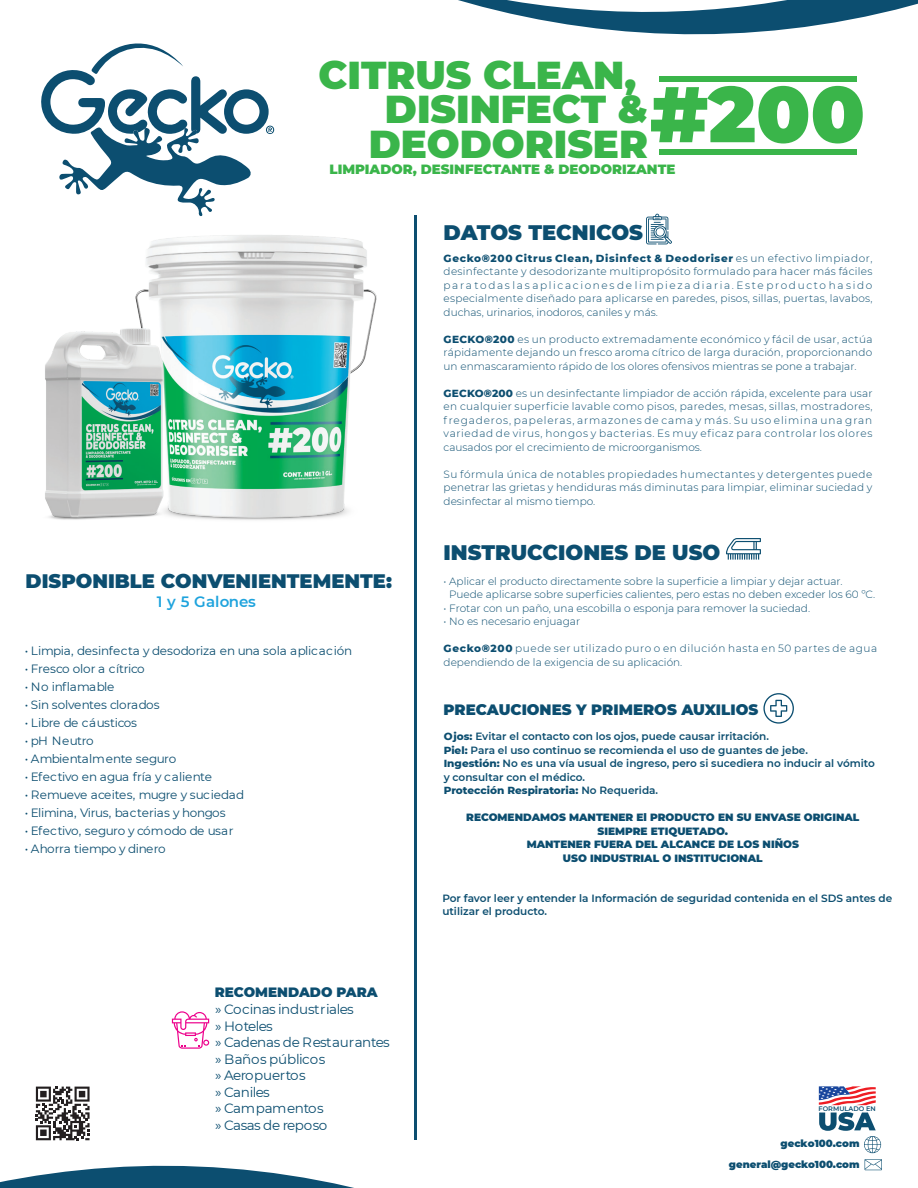
<style>
.page{position:relative;width:918px;height:1188px;background:#fff}
.page>*{position:absolute;margin:0;border:0;box-sizing:border-box;transform-origin:0 0}
.t1{font:900 38.85px "Montserrat";color:#3ab54a}
.t2{font:900 21px "Montserrat";color:#0c4e70}
.t3{font:900 19.5px "Montserrat";color:#0c4e70}
.t4{font:900 15px "Montserrat";color:#0c4e70}
.t5{font:600 15px "Montserrat";color:#1ea3dd}
.t6{font:13.5px/16.5px "Montserrat";letter-spacing:-.035em;color:#0c4e70}
.t7{font:900 13.5px "Montserrat";color:#0c4e70}
.t8{font:900 13.35px "Montserrat";color:#3ab54a}
.t9{font:12px "Montserrat";letter-spacing:-.02em;color:#0c4e70}
.t10{font:300 10.5px/13.5px "Montserrat";color:#0c4e70;text-align:justify}
.t11{font:600 10.5px/13.5px "Montserrat";color:#0c4e70}
.t12{font:900 10.5px/13.5px "Montserrat";color:#0c4e70;text-align:center}
.t13{font:300 10.5px/13.5px "Montserrat";letter-spacing:.055em;color:#0c4e70}
.t14{font:900 10.05px/20.1px "Montserrat";color:#0c4e70;text-align:right}
.t15{font:600 6.6px "Montserrat";color:#0c4e70}
.s1{font-weight:800}
</style>
<div class="page">
<svg style="left:458px;top:0;width:460px;height:35px;fill:#0c4e70"></svg>
<svg style="left:0;top:1119px;width:882px;height:69px"></svg>
<svg style="left:41px;top:43px;width:233px;height:120px"></svg>
<div style="left:659px;top:76px;width:198px;height:6px;background:#3ab54a"></div>
<div style="left:659px;top:149px;width:198px;height:6px;background:#3ab54a"></div>
<svg style="left:34px;top:1086px;width:58px;height:56px"></svg>
<svg style="left:36px;top:1087px;width:54px;height:53px"></svg>
<svg style="left:726px;top:538px;width:35px;height:22px"></svg>
<svg style="left:763px;top:693px;width:31px;height:31px"></svg>
<svg style="left:646px;top:214px;width:26px;height:30px"></svg>
<hr style="left:415px;top:215px;width:2px;height:925px;background:#0c4e70">
<svg style="left:172px;top:1011px;width:37px;height:38px"></svg>
<svg style="left:865px;top:1159px;width:17px;height:11px"></svg>
<svg style="left:818px;top:1086px;width:49px;height:20px"></svg>
<svg style="left:819px;top:1112px;width:62px;height:41px"></svg>
<svg style="left:819px;top:1086px;width:57px;height:19px"></svg>
<img style="left:59px;top:163px;width:356px;height:392px">
<img style="left:45px;top:313px;width:170px;height:220px">
<h1 class="t1" style="left:319px;top:46px;width:319px">CITRUS CLEAN,</h1>
<h1 class="t1" style="left:385px;top:80px;width:265px">DISINFECT &amp;</h1>
<h1 class="t1" style="left:369px;top:115px;width:498px">DEODORISER<sup>#200</sup></h1>
<p class="t8" style="left:329px;top:159px;width:348px">LIMPIADOR, DESINFECTANTE &amp; DEODORIZANTE</p>
<h2 class="t2" style="left:444px;top:217px;width:201px">DATOS TECNICOS</h2>
<h3 class="t3" style="left:26px;top:566px;width:368px">DISPONIBLE CONVENIENTEMENTE:</h3>
<h3 class="t5" style="left:157px;top:591px;width:101px">1 y 5 Galones</h3>
<p class="t9" style="left:25px;top:642px;width:329px">• Limpia, desinfecta y desodoriza en una sola aplicación</p>
<p class="t9" style="left:25px;top:660px;width:122px">• Fresco olor a cítrico</p>
<p class="t9" style="left:25px;top:678px;width:91px">• No inflamable</p>
<p class="t9" style="left:25px;top:696px;width:136px">• Sin solventes clorados</p>
<p class="t9" style="left:25px;top:714px;width:114px">• Libre de cáusticos</p>
<p class="t9" style="left:25px;top:732px;width:71px">• pH Neutro</p>
<p class="t9" style="left:25px;top:750px;width:153px">• Ambientalmente seguro</p>
<p class="t9" style="left:25px;top:768px;width:189px">• Efectivo en agua fría y caliente</p>
<p class="t9" style="left:25px;top:786px;width:221px">• Remueve aceites, mugre y suciedad</p>
<p class="t9" style="left:25px;top:804px;width:202px">• Elimina, Virus, bacterias y hongos</p>
<p class="t9" style="left:25px;top:822px;width:210px">• Efectivo, seguro y cómodo de usar</p>
<p class="t9" style="left:25px;top:840px;width:143px">• Ahorra tiempo y dinero</p>
<p class="t7" style="left:215px;top:983px;width:165px">RECOMENDADO PARA</p>
<p class="t6" style="left:215px;top:1001px;width:176px">» Cocinas industriales<br>» Hoteles<br>» Cadenas de Restaurantes » Baños públicos<br>» Aeropuertos<br>» Caniles<br>» Campamentos<br>» Casas de reposo</p>
<p class="t10" style="left:444px;top:251px;width:430px"><span class="s1">Gecko®200 Citrus Clean, Disinfect &amp; Deodoriser</span> es un efectivo limpiador, desinfectante y desodorizante multipropósito formulado para hacer más fáciles para todas las aplicaciones de limpieza diaria. Este producto ha sido especialmente diseñado para aplicarse en paredes, pisos, sillas, puertas, lavabos, duchas, urinarios, inodoros, caniles y más.</p>
<p class="t10" style="left:444px;top:332px;width:430px"><span class="s1">GECKO®200</span> es un producto extremadamente económico y fácil de usar, actúa rápidamente dejando un fresco aroma cítrico de larga duración, proporcionando un enmascaramiento rápido de los olores ofensivos mientras se pone a trabajar.</p>
<p class="t10" style="left:444px;top:386px;width:430px"><span class="s1">GECKO®200</span> es un desinfectante limpiador de acción rápida, excelente para usar en cualquier superficie lavable como pisos, paredes, mesas, sillas, mostradores, fregaderos, papeleras, armazones de cama y más. Su uso elimina una gran variedad de virus, hongos y bacterias. Es muy eficaz para controlar los olores causados por el crecimiento de microorganismos.</p>
<p class="t10" style="left:444px;top:467px;width:430px">Su fórmula única de notables propiedades humectantes y detergentes puede penetrar las grietas y hendiduras más diminutas para limpiar, eliminar suciedad y desinfectar al mismo tiempo.</p>
<h2 class="t2" style="left:444px;top:537px;width:278px">INSTRUCCIONES DE USO</h2>
<p class="t10" style="left:449px;top:574px;width:428px;text-indent:-5px">• Aplicar el producto directamente sobre la superficie a limpiar y dejar actuar.<br>Puede aplicarse sobre superficies calientes, pero estas no deben exceder los 60 ºC.</p>
<p class="t10" style="left:444px;top:601px;width:368px">• Frotar con un paño, una escobilla o esponja para remover la suciedad.</p>
<p class="t10" style="left:444px;top:614px;width:138px">• No es necesario enjuagar</p>
<p class="t13" style="left:444px;top:641px;width:435px"><span class="s1">Gecko®200</span> puede ser utilizado puro o en dilución hasta en 50 partes de agua dependiendo de la exigencia de su aplicación.</p>
<h3 class="t4" style="left:444px;top:698px;width:316px">PRECAUCIONES Y PRIMEROS AUXILIOS</h3>
<p class="t11" style="left:444px;top:729px;width:433px"><span class="s1">Ojos:</span> Evitar el contacto con los ojos, puede causar irritación.<br><span class="s1">Piel:</span> Para el uso continuo se recomienda el uso de guantes de jebe.<br><span class="s1">Ingestión:</span> No es una vía usual de ingreso, pero si sucediera no inducir al vómito y consultar con el médico.<br><span class="s1">Protección Respiratoria:</span> No Requerida.</p>
<p class="t12" style="left:466px;top:810px;width:395px">RECOMENDAMOS MANTENER El PRODUCTO EN SU ENVASE ORIGINAL SIEMPRE ETIQUETADO.<br>MANTENER FUERA DEL ALCANCE DE LOS NIÑOS<br>USO INDUSTRIAL O INSTITUCIONAL</p>
<p class="t11" style="left:442px;top:891px;width:451px">Por favor leer y entender la Información de seguridad contenida en el SDS antes de utilizar el producto.</p>
<p class="t15" style="left:819px;top:1104px;width:59px">FORMULADO EN</p>
<p class="t14" style="left:729px;top:1133px;width:132px">gecko100.com general@gecko100.com</p>
</div>
